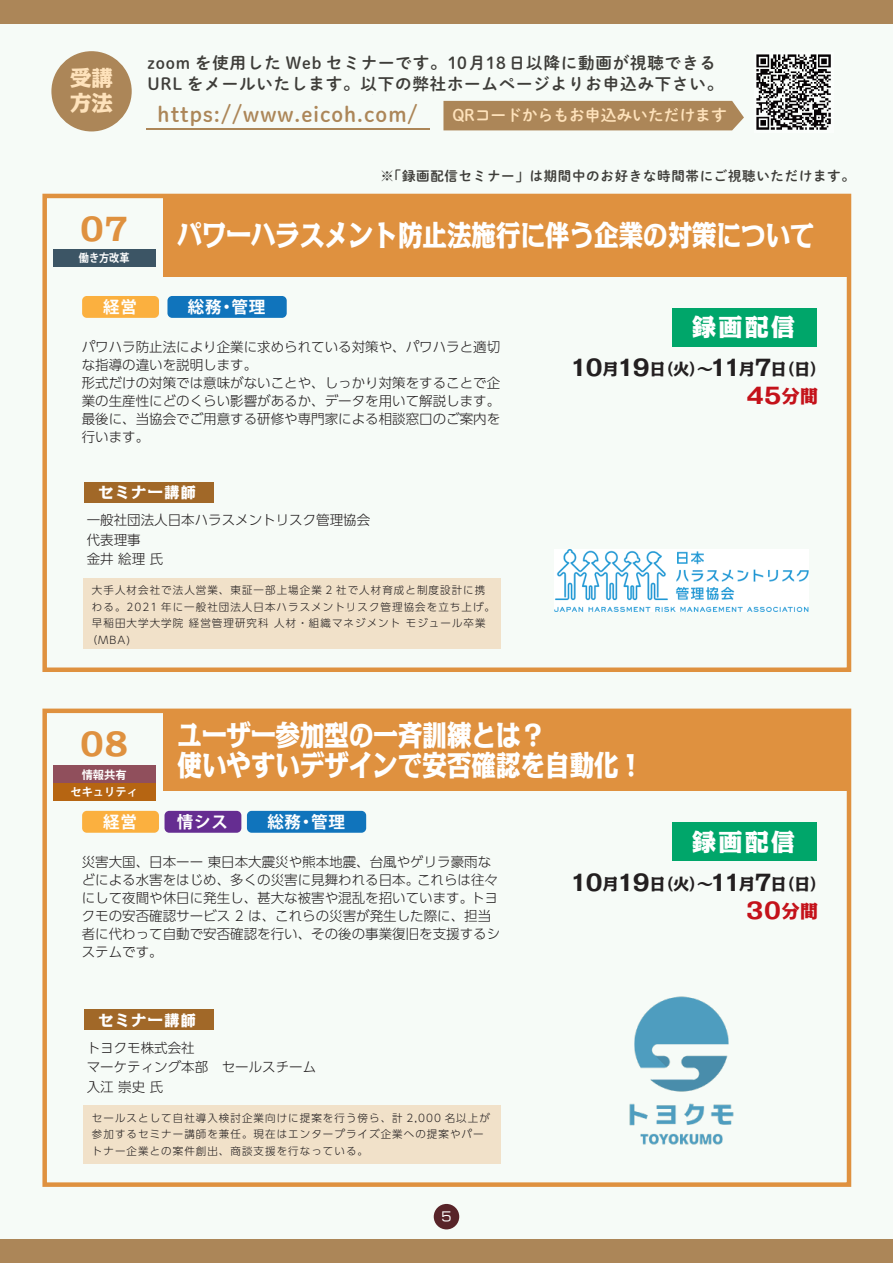
<style>
.page{position:relative;width:893px;height:1263px;background:#f6fbf7}
.page>*{position:absolute;margin:0;border:0;box-sizing:border-box;transform-origin:0 0}
.t1{font:800 31.5px "Kakumin Pro";color:#df913f}
.t2{font:800 28.5px/30px "Kakumin Pro";color:#fff;scale:.86 1}
.t3{font:800 24px "Kakumin Pro";letter-spacing:.1em;color:#fff}
.t4{font:800 22.5px "Kakumin Pro";color:#c4121a}
.t5{font:800 21.45px/25.2px "Kakumin Pro";color:#fee2bb}
.t6{font:21px "DNP Shuei M Go Std B";letter-spacing:.05em;color:#ac8658}
.t7{font:16.5px/21px "DNP Shuei M Go Std B";letter-spacing:.05em;color:#3e3d39}
.t8{font:700 16.5px "Koz Go Pr 6 N";letter-spacing:.05em;color:#fff}
.t9{font:800 15.75px "Kakumin Pro";color:#231f20}
.t10{font:15.75px "DNP Shuei M Go Std B";color:#fee2bb}
.t11{font:800 15px "Kakumin Pro";letter-spacing:.1em;color:#fff}
.t12{font:300 13.5px/18px "UD Shin Go Pr 6 N";color:#231f20}
.t13{font:13.5px "DNP Shuei M Go Std B";letter-spacing:.05em;color:#3e3d39}
.t14{font:12.45px "VDL Logo G Regular";color:#fff}
.t15{font:700 11.25px "Koz Go Pr 6 N";color:#fff}
.t16{font:700 11.25px "Koz Go Pr 6 N";color:#fff;scale:.9 1}
.t17{font:300 10.5px/16.5px "UD Shin Go Pr 6 N";letter-spacing:.1em;color:#231f20}
.s1{font-size:22.5px}
.s2{font-size:18px}
</style>
<div class="page">
<div style="left:0;top:0;width:893px;height:23px;background:#ac8658"></div>
<div style="left:0;top:1239px;width:893px;height:24px;background:#ac8658"></div>
<div style="left:434px;top:1204px;width:25px;height:25px;background:#582429;border-radius:50%"></div>
<div style="left:42px;top:194px;width:809px;height:478px;border:4px solid #df913f"></div>
<div style="left:164px;top:196px;width:685px;height:80px;background:#df913f"></div>
<div style="left:673px;top:308px;width:144px;height:38px;background:#00a66a"></div>
<div style="left:53px;top:249px;width:102px;height:17px;background:#3c5565"></div>
<div style="left:82px;top:296px;width:77px;height:22px;background:#fbb03f;border-radius:5px"></div>
<div style="left:167px;top:296px;width:120px;height:22px;background:#1074bc;border-radius:5px"></div>
<div style="left:42px;top:708px;width:809px;height:479px;border:4px solid #df913f"></div>
<div style="left:84px;top:1009px;width:130px;height:21px;background:#a16828"></div>
<div style="left:83px;top:1105px;width:418px;height:59px;background:#f1e1c9"></div>
<div style="left:164px;top:711px;width:685px;height:80px;background:#df913f"></div>
<div style="left:673px;top:822px;width:144px;height:39px;background:#00a66a"></div>
<div style="left:82px;top:811px;width:77px;height:22px;background:#fbb03f;border-radius:5px"></div>
<div style="left:165px;top:811px;width:76px;height:22px;background:#652d91;border-radius:5px"></div>
<div style="left:247px;top:811px;width:119px;height:22px;background:#1074bc;border-radius:5px"></div>
<div style="left:53px;top:783px;width:102px;height:18px;background:#b66512"></div>
<img style="left:629px;top:996px;width:105px;height:149px">
<div style="left:84px;top:482px;width:130px;height:21px;background:#a16828"></div>
<div style="left:83px;top:578px;width:418px;height:71px;background:#f1e1c9"></div>
<div style="left:53px;top:765px;width:102px;height:18px;background:#904f5c"></div>
<div style="left:51px;top:51px;width:81px;height:80px;background:#ac8658;border-radius:50%"></div>
<hr style="left:146px;top:128px;width:283px;height:1px;background:#ac8658">
<div style="left:443px;top:101px;width:301px;height:29px;background:#ac8658"></div>
<img style="left:756px;top:54px;width:75px;height:76px">
<img style="left:555px;top:549px;width:253px;height:62px">
<h3 class="t5" style="left:70px;top:62px;width:44px">受講方法</h3>
<h1 class="t1" style="left:80px;top:204px;width:51px">07</h1>
<p class="t7" style="left:147px;top:52px;width:577px">zoom を使用した Web セミナーです。10月18 日以降に動画が視聴できる<br>URL をメールいたします。以下の弊社ホームページよりお申込み下さい。</p>
<p class="t10" style="left:452px;top:104px;width:276px">QRコードからもお申込みいただけます</p>
<h3 class="t6" style="left:158px;top:98px;width:261px">https://www.eicoh.com/</h3>
<p class="t13" style="left:380px;top:166px;width:476px">※「録画配信セミナー」は期間中のお好きな時間帯にご視聴いただけます。</p>
<h2 class="t2" style="left:177px;top:217px;width:742px">パワーハラスメント防止法施行に伴う 企業の対策について</h2>
<p class="t16" style="left:79px;top:252px;width:58px">働き方改革</p>
<p class="t8" style="left:103px;top:298px;width:35px">経営</p>
<p class="t8" style="left:188px;top:298px;width:79px">総務・管理</p>
<p class="t12" style="left:82px;top:337px;width:420px">パワハラ防止法により企業に求められている対策や、パワハラと適切な指導の違いを説明します。<br>形式だけの対策では意味がないことや、しっかり対策をすることで企業の生産性にどのくらい影響があるか、データを用いて解説します。最後に、当協会でご用意する研修や専門家による相談窓口のご案内を行います。</p>
<p class="t11" style="left:98px;top:481px;width:99px">セミナー講師</p>
<p class="t12" style="left:87px;top:510px;width:285px;line-height:19.5px">一般社団法人日本ハラスメントリスク管理協会代表理事<br>金井 絵理 氏</p>
<p class="t17" style="left:92px;top:582px;width:395px">大手人材会社で法人営業、東証一部上場企業 2 社で人材育成と制度設計に携</p>
<p class="t17" style="left:92px;top:598px;width:405px">わる。2021 年に一般社団法人日本ハラスメントリスク管理協会を立ち上げ。</p>
<p class="t17" style="left:92px;top:615px;width:395px">早稲田大学大学院 経営管理研究科 人材・組織マネジメント モジュール卒業</p>
<p class="t17" style="left:87px;top:631px;width:45px">（MBA)</p>
<h3 class="t3" style="left:692px;top:308px;width:105px">録画配信</h3>
<p class="t9" style="left:570px;top:356px;width:257px"><span class="s1">10</span>月<span class="s1">19</span>日（火）～<span class="s1">11</span>月<span class="s1">7</span>日（日）</p>
<h3 class="t4" style="left:747px;top:378px;width:73px">45<span class="s2">分間</span></h3>
<h1 class="t1" style="left:80px;top:718px;width:51px">08</h1>
<p class="t15" style="left:82px;top:768px;width:46px">情報共有</p>
<p class="t15" style="left:70px;top:785px;width:69px">セキュリティ</p>
<h2 class="t2" style="left:177px;top:717px;width:543px">ユーザー参加型の一斉訓練とは？<br>使いやすいデザインで安否確認を自動化！</h2>
<p class="t8" style="left:103px;top:812px;width:35px">経営</p>
<p class="t8" style="left:177px;top:812px;width:53px">情シス</p>
<p class="t8" style="left:267px;top:812px;width:79px">総務・管理</p>
<p class="t12" style="left:82px;top:852px;width:420px">災害大国、日本ーー 東日本大震災や熊本地震、台風やゲリラ豪雨などによる水害をはじめ、多くの災害に見舞われる日本。これらは往々にして夜間や休日に発生し、甚大な被害や混乱を招いています。トヨクモの安否確認サービス 2 は、これらの災害が発生した際に、担当者に代わって自動で安否確認を行い、その後の事業復旧を支援するシステムです。</p>
<p class="t11" style="left:98px;top:1008px;width:99px">セミナー講師</p>
<p class="t12" style="left:87px;top:1037px;width:231px;line-height:19.5px">トヨクモ株式会社<br>マーケティング本部　セールスチーム入江 崇史 氏</p>
<p class="t17" style="left:92px;top:1109px;width:399px">セールスとして自社導入検討企業向けに提案を行う傍ら、計 2,000 名以上が参加するセミナー講師を兼任。現在はエンタープライズ企業への提案やパートナー企業との案件創出、商談支援を行なっている。</p>
<p class="t14" style="left:442px;top:1208px;width:11px">5</p>
<h3 class="t3" style="left:692px;top:823px;width:105px">録画配信</h3>
<p class="t9" style="left:570px;top:871px;width:257px"><span class="s1">10</span>月<span class="s1">19</span>日（火）～<span class="s1">11</span>月<span class="s1">7</span>日（日）</p>
<h3 class="t4" style="left:746px;top:893px;width:73px">30<span class="s2">分間</span></h3>
</div>
